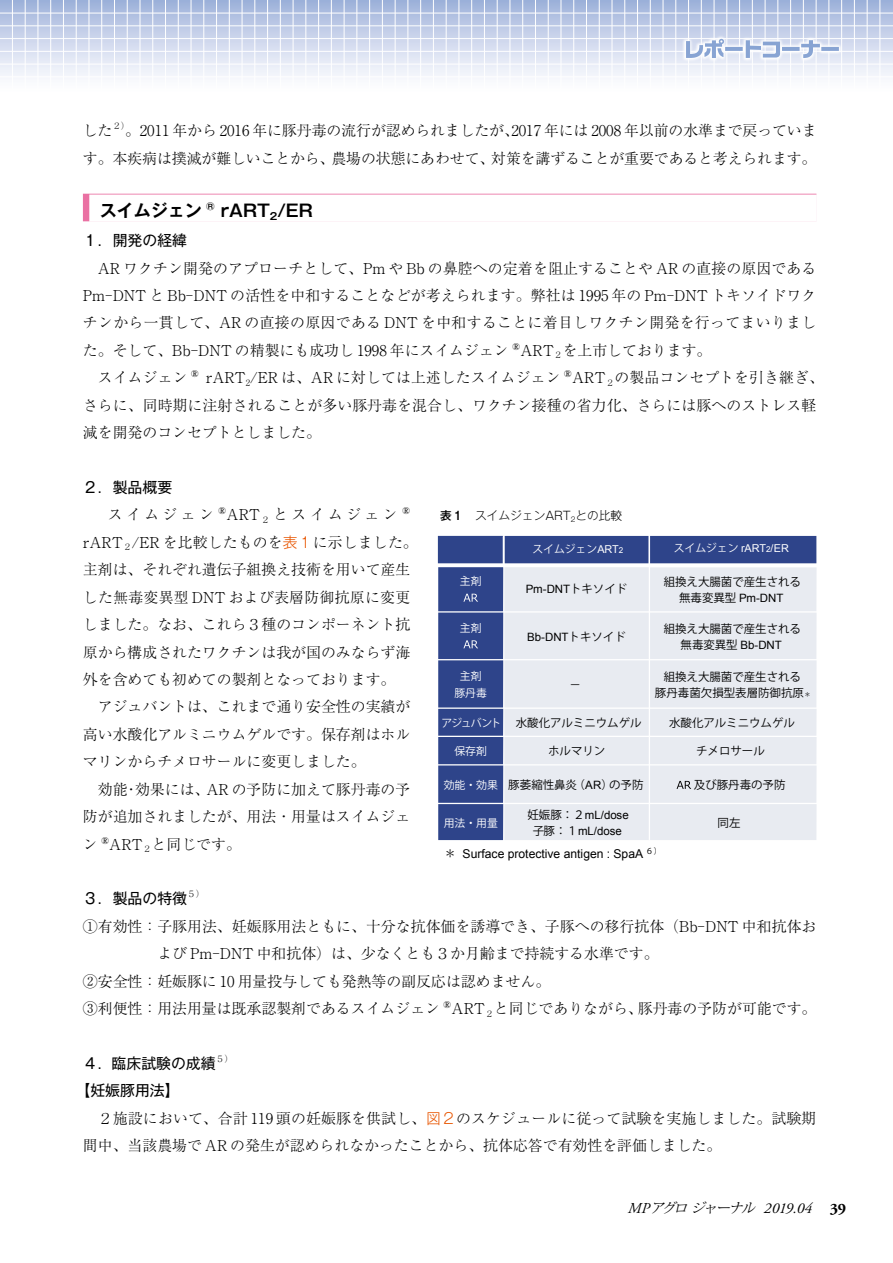
<style>
.page{position:relative;width:893px;height:1263px;background:#fff}
.page>*{position:absolute;margin:0;border:0;box-sizing:border-box;transform-origin:0 0}
.t1{font:700 16.95px "Gothic MB101 Pr 6 N De";color:#000}
.t2{font:italic 15.15px "Adobe Garamond Pro";letter-spacing:.005em;color:#000}
.t3{font:300 14.85px/27.5px "Ryumin Pr 6 N";color:#000}
.t4{font:14.85px "Gothic MB101 Pr 6 N";color:#000}
.t5{font:12.15px "Arial";color:#000}
.t6{font:300 11.7px "Gothic MB101 Pr 6 N";color:#000}
.t7{font:11.55px/16.2px "Koz Go Pr 6 N";color:#000;text-align:center}
.t8{font:11.55px/16.2px "Arial";letter-spacing:-.005em;color:#000;text-align:center}
.t9{font:10.8px/16.2px "Koz Go Pr 6 N";color:#fff;text-align:center}
.t10{font:10.8px "Arial";letter-spacing:-.01em;color:#fff}
.t11{font:300 8.7px "Ryumin Pr 6 N";color:#000}
.s1{font-family:"Gothic MB101 Pr 6 N";color:#e85500}
.s2{font-weight:500}
.s3{font-family:"Arial"}
.s4{font-family:"Arial";font-size:8.1px}
.s5{font-family:"Koz Go Pr 6 N"}
.s6{font-size:8.1px}
.s7{font-size:6.75px}
.s8{font-size:10.8px;color:#fff}
.s9{font-family:"Koz Min Pro";font-size:13.5px}
.s10{font-weight:700;font-style:normal;font-size:15.9px}
</style>
<div class="page">
<svg style="left:1px;top:1px;width:892px;height:75px;background:#ccd6ec"></svg>
<hr style="left:0;top:0;width:893px;height:1px;background:#9ab0d9">
<svg style="left:0;top:0;width:1px;height:94px"></svg>
<hr style="left:0;top:51px;width:893px;height:1px;background:#fff">
<hr style="left:880px;top:0;width:1px;height:94px;background:#fff">
<hr style="left:867px;top:0;width:1px;height:94px;background:#fff">
<hr style="left:854px;top:0;width:1px;height:94px;background:#fff">
<hr style="left:841px;top:0;width:1px;height:94px;background:#fff">
<hr style="left:828px;top:0;width:1px;height:94px;background:#fff">
<hr style="left:816px;top:0;width:1px;height:94px;background:#fff">
<hr style="left:803px;top:0;width:1px;height:94px;background:#fff">
<hr style="left:790px;top:0;width:1px;height:94px;background:#fff">
<hr style="left:777px;top:0;width:1px;height:94px;background:#fff">
<hr style="left:765px;top:0;width:1px;height:94px;background:#fff">
<hr style="left:752px;top:0;width:1px;height:94px;background:#fff">
<hr style="left:739px;top:0;width:1px;height:94px;background:#fff">
<hr style="left:726px;top:0;width:1px;height:94px;background:#fff">
<hr style="left:714px;top:0;width:1px;height:94px;background:#fff">
<hr style="left:701px;top:0;width:1px;height:94px;background:#fff">
<hr style="left:688px;top:0;width:1px;height:94px;background:#fff">
<hr style="left:675px;top:0;width:1px;height:94px;background:#fff">
<hr style="left:663px;top:0;width:1px;height:94px;background:#fff">
<hr style="left:650px;top:0;width:1px;height:94px;background:#fff">
<hr style="left:637px;top:0;width:1px;height:94px;background:#fff">
<hr style="left:624px;top:0;width:1px;height:94px;background:#fff">
<hr style="left:612px;top:0;width:1px;height:94px;background:#fff">
<hr style="left:599px;top:0;width:1px;height:94px;background:#fff">
<hr style="left:586px;top:0;width:1px;height:94px;background:#fff">
<hr style="left:573px;top:0;width:1px;height:94px;background:#fff">
<hr style="left:561px;top:0;width:1px;height:94px;background:#fff">
<hr style="left:548px;top:0;width:1px;height:94px;background:#fff">
<hr style="left:535px;top:0;width:1px;height:94px;background:#fff">
<hr style="left:522px;top:0;width:1px;height:94px;background:#fff">
<hr style="left:510px;top:0;width:1px;height:94px;background:#fff">
<hr style="left:497px;top:0;width:1px;height:94px;background:#fff">
<hr style="left:484px;top:0;width:1px;height:94px;background:#fff">
<hr style="left:471px;top:0;width:1px;height:94px;background:#fff">
<hr style="left:459px;top:0;width:1px;height:94px;background:#fff">
<hr style="left:446px;top:0;width:1px;height:94px;background:#fff">
<hr style="left:433px;top:0;width:1px;height:94px;background:#fff">
<hr style="left:420px;top:0;width:1px;height:94px;background:#fff">
<hr style="left:408px;top:0;width:1px;height:94px;background:#fff">
<hr style="left:395px;top:0;width:1px;height:94px;background:#fff">
<hr style="left:382px;top:0;width:1px;height:94px;background:#fff">
<hr style="left:369px;top:0;width:1px;height:94px;background:#fff">
<hr style="left:357px;top:0;width:1px;height:94px;background:#fff">
<hr style="left:344px;top:0;width:1px;height:94px;background:#fff">
<hr style="left:331px;top:0;width:1px;height:94px;background:#fff">
<hr style="left:318px;top:0;width:1px;height:94px;background:#fff">
<hr style="left:306px;top:0;width:1px;height:94px;background:#fff">
<hr style="left:293px;top:0;width:1px;height:94px;background:#fff">
<hr style="left:280px;top:0;width:1px;height:94px;background:#fff">
<hr style="left:267px;top:0;width:1px;height:94px;background:#fff">
<hr style="left:254px;top:0;width:1px;height:94px;background:#fff">
<hr style="left:242px;top:0;width:1px;height:94px;background:#fff">
<hr style="left:229px;top:0;width:1px;height:94px;background:#fff">
<hr style="left:216px;top:0;width:1px;height:94px;background:#fff">
<hr style="left:203px;top:0;width:1px;height:94px;background:#fff">
<hr style="left:191px;top:0;width:1px;height:94px;background:#fff">
<hr style="left:178px;top:0;width:1px;height:94px;background:#fff">
<hr style="left:165px;top:0;width:1px;height:94px;background:#fff">
<hr style="left:152px;top:0;width:1px;height:94px;background:#fff">
<hr style="left:140px;top:0;width:1px;height:94px;background:#fff">
<hr style="left:127px;top:0;width:1px;height:94px;background:#fff">
<hr style="left:114px;top:0;width:1px;height:94px;background:#fff">
<hr style="left:101px;top:0;width:1px;height:94px;background:#fff">
<hr style="left:89px;top:0;width:1px;height:94px;background:#fff">
<hr style="left:76px;top:0;width:1px;height:94px;background:#fff">
<hr style="left:63px;top:0;width:1px;height:94px;background:#fff">
<hr style="left:50px;top:0;width:1px;height:94px;background:#fff">
<hr style="left:38px;top:0;width:1px;height:94px;background:#fff">
<hr style="left:25px;top:0;width:1px;height:94px;background:#fff">
<hr style="left:12px;top:0;width:1px;height:94px;background:#fff">
<hr style="left:0;top:13px;width:893px;height:1px;background:#fff">
<hr style="left:0;top:26px;width:893px;height:1px;background:#fff">
<hr style="left:0;top:38px;width:893px;height:1px;background:#fff">
<hr style="left:0;top:64px;width:893px;height:1px;background:#fff">
<hr style="left:0;top:77px;width:893px;height:1px;background:#fff">
<hr style="left:0;top:89px;width:893px;height:1px;background:#fff">
<svg style="left:438px;top:536px;width:379px;height:304px;background:#bcc4d8"></svg>
<svg style="left:682px;top:35px;width:161px;height:27px"></svg>
<svg style="left:686px;top:39px;width:153px;height:19px"></svg>
<div style="left:83px;top:194px;width:733px;height:27px;background:#ea71a3"></div>
<div style="left:89px;top:195px;width:728px;height:27px;background:#fff"></div>
<p class="t3" style="left:83px;top:116px;width:31px">した</p>
<p class="t11" style="left:112px;top:119px;width:19px">２）</p>
<p class="t3" style="left:83px;top:116px;width:735px;text-align:right">。2011 年から 2016 年に豚丹毒の流行が認められましたが、2017 年には 2008 年以前の水準まで戻っていま<br>す。本疾病は撲滅が難しいことから、農場の状態にあわせて、対策を講ずることが重要であると考えられます。</p>
<p class="t1" style="left:83px;top:197px;width:231px">　スイムジェン ®rART<sub>2</sub>/ER</p>
<p class="t4" style="left:83px;top:228px;width:106px">１．開発の経緯</p>
<p class="t3" style="left:83px;top:253px;width:742px">　AR ワクチン開発のアプローチとして、Pm や Bb の鼻腔への定着を阻止することや AR の直接の原因であるPm-DNT と Bb-DNT の活性を中和することなどが考えられます。弊社は 1995 年の Pm-DNT トキソイドワクチンから一貫して、AR の直接の原因である DNT を中和することに着目しワクチン開発を行ってまいりました。そして、Bb-DNT の精製にも成功し 1998 年にスイムジェン ®ART<sub>２</sub>を上市しております。<br>　スイムジェン ®rART<sub>2</sub>/ER は、AR に対しては上述したスイムジェン ®ART<sub>２</sub>の製品コンセプトを引き継ぎ、さらに、同時期に注射されることが多い豚丹毒を混合し、ワクチン接種の省力化、さらには豚へのストレス軽減を開発のコンセプトとしました。</p>
<p class="t4" style="left:83px;top:475px;width:91px">２．製品概要</p>
<p class="t3" style="left:83px;top:500px;width:336px;text-indent:7px">　スイムジェン®ART<sub>２</sub>とスイムジェン® rART<sub>２</sub>/ER を比較したものを<span class="s1">表１</span>に示しました。主剤は、それぞれ遺伝子組換え技術を用いて産生した無毒変異型 DNT および表層防御抗原に変更しました。なお、これら３種のコンポーネント抗原から構成されたワクチンは我が国のみならず海外を含めても初めての製剤となっております。<br>　アジュバントは、これまで通り安全性の実績が高い水酸化アルミニウムゲルです。保存剤はホルマリンからチメロサールに変更しました。<br>　効能・効果には、AR の予防に加えて豚丹毒の予防が追加されましたが、用法・用量はスイムジェン ®ART<sub>２</sub>と同じです。</p>
<p class="t4" style="left:83px;top:886px;width:106px">３．製品の特徴</p>
<p class="t11" style="left:187px;top:887px;width:19px">５）</p>
<p class="t3" style="left:83px;top:912px;width:735px">①有効性：子豚用法、妊娠豚用法ともに、十分な抗体価を誘導でき、子豚への移行抗体（Bb-DNT 中和抗体お</p>
<p class="t3" style="left:157px;top:939px;width:503px">よび Pm-DNT 中和抗体）は、少なくとも３か月齢まで持続する水準です。</p>
<p class="t3" style="left:83px;top:966px;width:469px">②安全性：妊娠豚に 10 用量投与しても発熱等の副反応は認めません。</p>
<p class="t3" style="left:83px;top:994px;width:735px">③利便性：用法用量は既承認製剤であるスイムジェン ®ART<sub>２</sub>と同じでありながら、豚丹毒の予防が可能です。</p>
<p class="t4" style="left:83px;top:1051px;width:134px">４. 臨床試験の成績</p>
<p class="t11" style="left:216px;top:1051px;width:19px">５）</p>
<p class="t4" style="left:75px;top:1078px;width:106px">【妊娠豚用法】</p>
<p class="t3" style="left:83px;top:1104px;width:735px">　２施設において、合計 119 頭の妊娠豚を供試し、<span class="s1">図２</span>のスケジュールに従って試験を実施しました。試験期間中、当該農場で AR の発生が認められなかったことから、抗体応答で有効性を評価しました。</p>
<p class="t6" style="left:440px;top:506px;width:184px"><span class="s2">表１</span>　スイムジェンART<sub>2</sub>との比較</p>
<p class="t9" style="left:532px;top:541px;width:92px">スイムジェン<span class="s3">ART</span><span class="s4">2</span></p>
<p class="t10" style="left:674px;top:541px;width:117px"><span class="s5">スイムジェン</span> rART<span class="s6">2</span>/ER</p>
<p class="t7" style="left:664px;top:574px;width:139px">組換え大腸菌で産生される</p>
<p class="t8" style="left:679px;top:590px;width:106px"><span class="s5">無毒変異型</span> Pm-DNT</p>
<p class="t9" style="left:460px;top:574px;width:23px">主剤</p>
<p class="t8" style="left:526px;top:581px;width:103px">Pm-DNT<span class="s5">トキソイド</span></p>
<p class="t7" style="left:664px;top:620px;width:139px">組換え大腸菌で産生される</p>
<p class="t8" style="left:680px;top:637px;width:103px"><span class="s5">無毒変異型</span> Bb-DNT</p>
<p class="t9" style="left:460px;top:620px;width:23px">主剤</p>
<p class="t8" style="left:527px;top:629px;width:100px">Bb-DNT<span class="s5">トキソイド</span></p>
<p class="t7" style="left:655px;top:668px;width:157px">組換え大腸菌で産生される<br>豚丹毒菌欠損型表層防御抗原<span class="s7">＊</span></p>
<p class="t9" style="left:454px;top:668px;width:34px">主剤豚丹毒</p>
<p class="t7" style="left:570px;top:677px;width:13px">－</p>
<p class="t7" style="left:516px;top:715px;width:127px">水酸化アルミニウムゲル</p>
<p class="t7" style="left:669px;top:715px;width:127px">水酸化アルミニウムゲル</p>
<p class="t9" style="left:441px;top:715px;width:62px">アジュバント</p>
<p class="t9" style="left:454px;top:743px;width:34px">保存剤</p>
<p class="t7" style="left:548px;top:743px;width:59px">ホルマリン</p>
<p class="t7" style="left:696px;top:743px;width:70px">チメロサール</p>
<p class="t7" style="left:444px;top:777px;width:201px"><span class="s8">効能・効果</span> 豚萎縮性鼻炎（<span class="s3">AR</span>）の予防</p>
<p class="t7" style="left:694px;top:777px;width:93px">及び豚丹毒の予防</p>
<p class="t9" style="left:444px;top:815px;width:56px">用法・用量</p>
<p class="t8" style="left:527px;top:807px;width:103px"><span class="s5">妊娠豚：２</span>mL/dose<span class="s5">子豚：１</span>mL/dose</p>
<p class="t7" style="left:718px;top:815px;width:24px">同左</p>
<p class="t5" style="left:444px;top:846px;width:219px"><span class="s5">＊</span> Surface protective antigen : SpaA <sup>６）</sup></p>
<p class="t2" style="left:628px;top:1199px;width:220px">MP<span class="s9">アグロジャーナル</span> 2019.04 <span class="s10">39</span></p>
</div>
